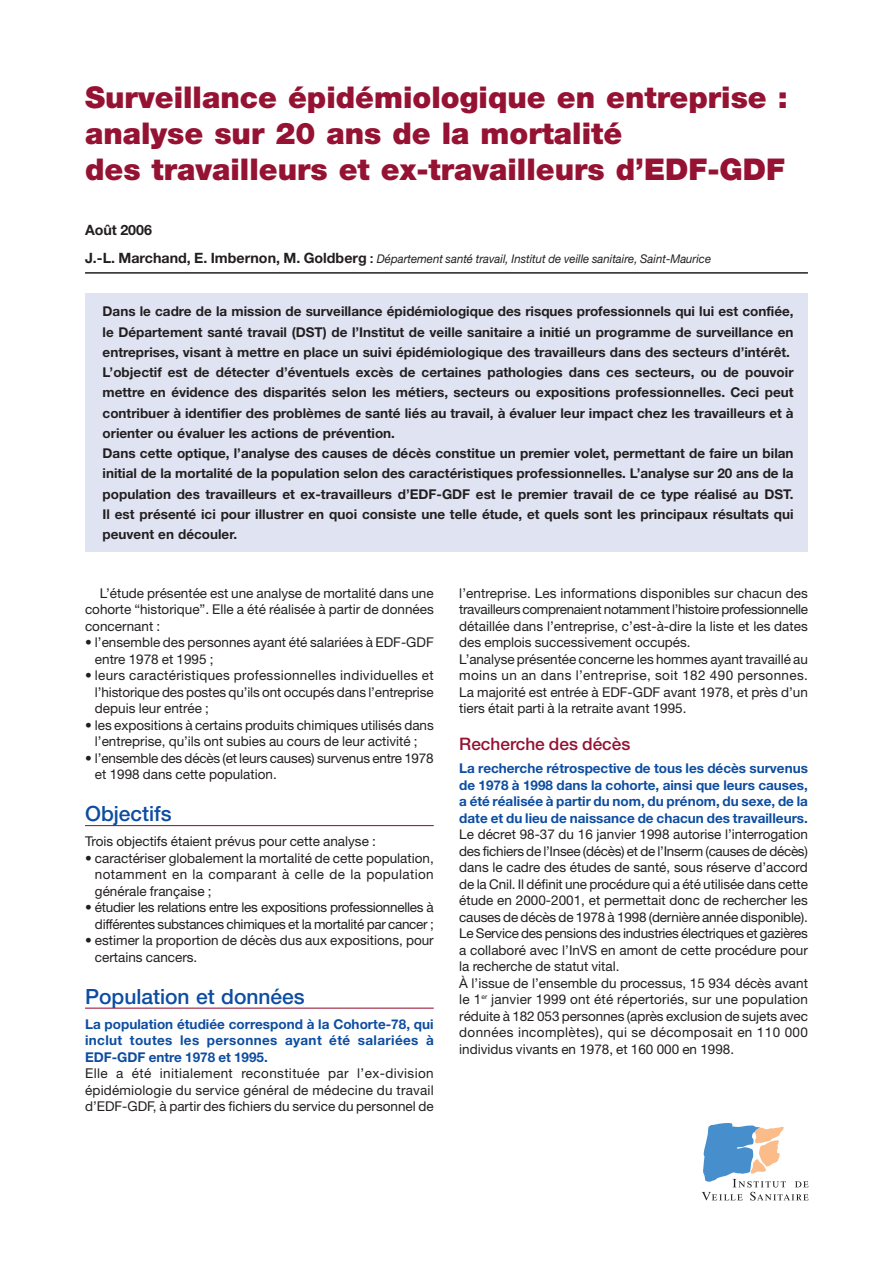
<style>
.page{position:relative;width:893px;height:1263px;background:#fff}
.page>*{position:absolute;margin:0;border:0;box-sizing:border-box;transform-origin:0 0}
.t1{font:900 30px/36px "Helvetica Neue";color:#951233}
.t2{font:500 21px "Helvetica Neue";color:#0d4da1}
.t3{font:500 17.25px "Helvetica Neue";color:#951233}
.t4{font:700 14.25px "Helvetica Neue";color:#231f20}
.t5{font:13.5px/16.5px "Helvetica Neue";color:#231f20}
.t6{font:700 13.5px/20.2px "Helvetica Neue";color:#231f20}
.t7{font:700 13.5px/16.5px "Helvetica Neue";color:#0d4da1;text-align:justify}
.t8{font:13.5px/16.5px "Helvetica Neue";letter-spacing:-.02em;color:#231f20;text-align:right}
.t9{font:italic 12px "Helvetica Neue";color:#231f20;scale:.95 1}
.s1{font-weight:700;font-style:normal;font-size:14.25px}
.s2{font-weight:500;font-style:normal;font-size:13.5px}
</style>
<div class="page">
<hr style="left:85px;top:825px;width:349px;height:1px;background:#951233">
<hr style="left:85px;top:1007px;width:349px;height:2px;background:#951233">
<div style="left:85px;top:294px;width:723px;height:258px;background:#e0e4f2"></div>
<hr style="left:85px;top:272px;width:723px;height:2px;background:#231f20">
<svg style="left:702px;top:1123px;width:107px;height:77px"></svg>
<h1 class="t1" style="left:85px;top:82px;width:704px">Surveillance épidémiologique en entreprise : analyse sur 20 ans de la mortalité<br>des travailleurs et ex-travailleurs d’EDF-GDF</h1>
<p class="t4" style="left:85px;top:224px;width:68px">Août 2006</p>
<p class="t9" style="left:85px;top:254px;width:661px"><span class="s1">J.-L. Marchand, E. Imbernon, M. Goldberg</span> <span class="s2">:</span> Département santé travail, Institut de veille sanitaire, Saint-Maurice</p>
<p class="t6" style="left:103px;top:303px;width:692px">Dans le cadre de la mission de surveillance épidémiologique des risques professionnels qui lui est confiée, le Département santé travail (DST) de l’Institut de veille sanitaire a initié un programme de surveillance en entreprises, visant à mettre en place un suivi épidémiologique des travailleurs dans des secteurs d’intérêt.<br>L’objectif est de détecter d’éventuels excès de certaines pathologies dans ces secteurs, ou de pouvoir mettre en évidence des disparités selon les métiers, secteurs ou expositions professionnelles. Ceci peut contribuer à identifier des problèmes de santé liés au travail, à évaluer leur impact chez les travailleurs et à orienter ou évaluer les actions de prévention.<br>Dans cette optique, l’analyse des causes de décès constitue un premier volet, permettant de faire un bilan initial de la mortalité de la population selon des caractéristiques professionnelles. L’analyse sur 20 ans de la population des travailleurs et ex-travailleurs d’EDF-GDF est le premier travail de ce type réalisé au DST.<br>Il est présenté ici pour illustrer en quoi consiste une telle étude, et quels sont les principaux résultats qui peuvent en découler.</p>
<p class="t5" style="left:85px;top:586px;width:350px;text-align:justify;text-indent:15px">L’étude présentée est une analyse de mortalité dans une cohorte “historique”. Elle a été réalisée à partir de données concernant :</p>
<p class="t5" style="left:95px;top:635px;width:340px;text-indent:-10px">• l’ensemble des personnes ayant été salariées à EDF-GDF entre 1978 et 1995 ;</p>
<p class="t5" style="left:95px;top:668px;width:340px;text-align:justify;text-indent:-10px">• leurs caractéristiques professionnelles individuelles et l’historique des postes qu’ils ont occupés dans l’entreprise depuis leur entrée ;</p>
<p class="t5" style="left:85px;top:718px;width:350px;text-align:center">• les expositions à certains produits chimiques utilisés dans l’entreprise, qu’ils ont subies au cours de leur activité ;</p>
<p class="t5" style="left:95px;top:751px;width:340px;text-indent:-10px">• l’ensemble des décès (et leurs causes) survenus entre 1978 et 1998 dans cette population.</p>
<h2 class="t2" style="left:85px;top:806px;width:88px">Objectifs</h2>
<p class="t5" style="left:85px;top:834px;width:292px">Trois objectifs étaient prévus pour cette analyse :</p>
<p class="t5" style="left:95px;top:851px;width:340px;text-align:justify;text-indent:-10px">• caractériser globalement la mortalité de cette population, notamment en la comparant à celle de la population générale française ;</p>
<p class="t8" style="left:85px;top:900px;width:350px">• étudier les relations entre les expositions professionnelles à différentes substances chimiques et la mortalité par cancer ;</p>
<p class="t5" style="left:95px;top:933px;width:340px;text-indent:-10px">• estimer la proportion de décès dus aux expositions, pour certains cancers.</p>
<h2 class="t2" style="left:85px;top:988px;width:221px">Population et données</h2>
<p class="t7" style="left:85px;top:1017px;width:350px">La population étudiée correspond à la Cohorte-78, qui inclut toutes les personnes ayant été salariées à EDF-GDF entre 1978 et 1995.</p>
<p class="t5" style="left:85px;top:1066px;width:350px;text-align:justify">Elle a été initialement reconstituée par l’ex-division épidémiologie du service général de médecine du travail d’EDF-GDF, à partir des fichiers du service du personnel de</p>
<p class="t5" style="left:459px;top:586px;width:350px">l’entreprise. Les informations disponibles sur chacun des travailleurs comprenaient notamment l’histoire professionnelle détaillée dans l’entreprise, c’est-à-dire la liste et les dates des emplois successivement occupés.<br>L’analyse présentée concerne les hommes ayant travaillé au moins un an dans l’entreprise, soit 182 490 personnes.<br>La majorité est entrée à EDF-GDF avant 1978, et près d’un tiers était parti à la retraite avant 1995.</p>
<p class="t3" style="left:459px;top:738px;width:173px">Recherche des décès</p>
<p class="t7" style="left:459px;top:761px;width:350px">La recherche rétrospective de tous les décès survenus de 1978 à 1998 dans la cohorte, ainsi que leurs causes, a été réalisée à partir du nom, du prénom, du sexe, de la date et du lieu de naissance de chacun des travailleurs.</p>
<p class="t5" style="left:459px;top:827px;width:350px">Le décret 98-37 du 16 janvier 1998 autorise l’interrogation des fichiers de l’Insee (décès) et de l’Inserm (causes de décès) dans le cadre des études de santé, sous réserve d’accord de la Cnil. Il définit une procédure qui a été utilisée dans cette étude en 2000-2001, et permettait donc de rechercher les causes de décès de 1978 à 1998 (dernière année disponible).<br>Le Service des pensions des industries électriques et gazières a collaboré avec l’InVS en amont de cette procédure pour la recherche de statut vital.<br>À l’issue de l’ensemble du processus, 15 934 décès avant le 1<sup>er</sup> janvier 1999 ont été répertoriés, sur une population réduite à 182 053 personnes (après exclusion de sujets avec données incomplètes), qui se décomposait en 110 000 individus vivants en 1978, et 160 000 en 1998.</p>
</div>
